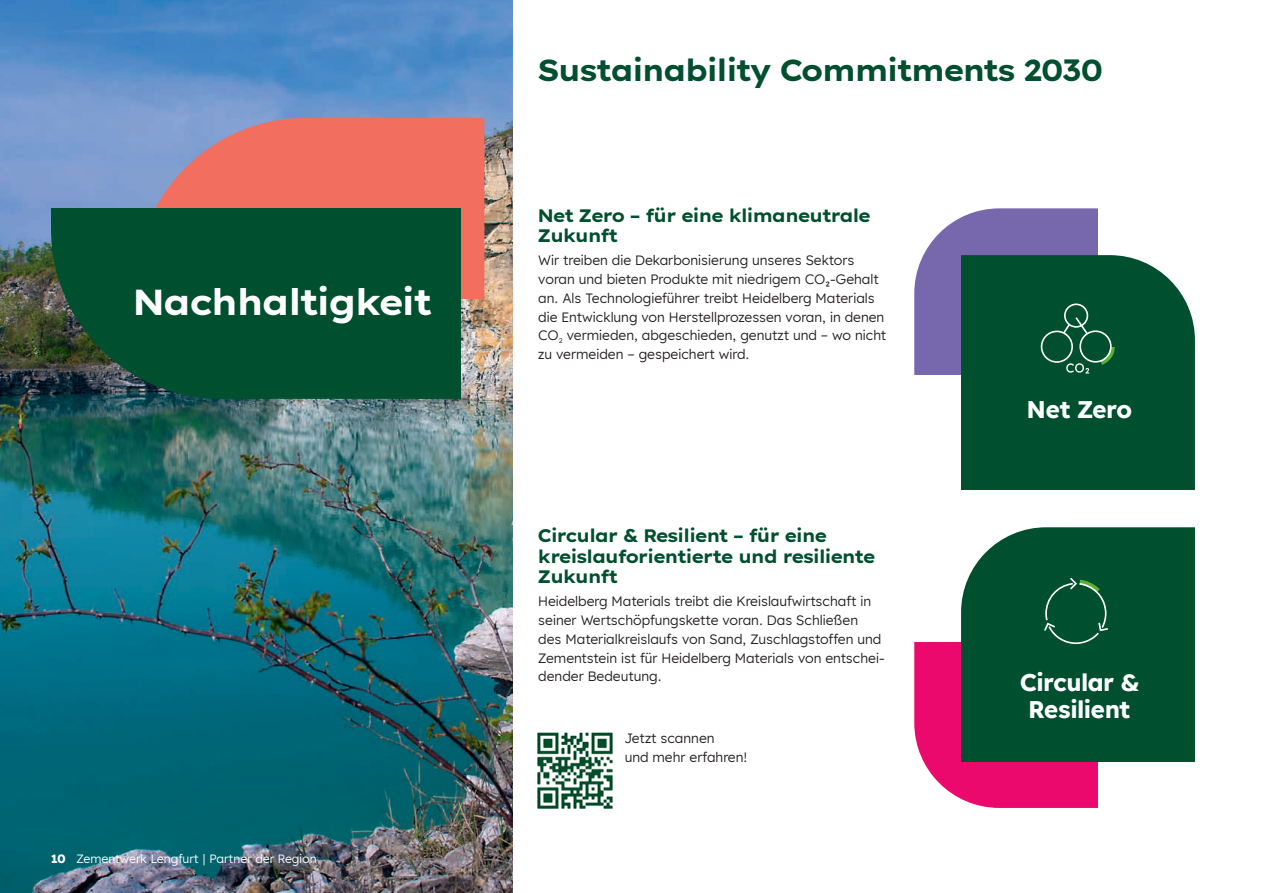
<style>
.page{position:relative;width:1263px;height:893px;background:#fff}
.page>*{position:absolute;margin:0;border:0;box-sizing:border-box;transform-origin:0 0}
.t1{font:700 36px "Lexend Exa HM";color:#fff}
.t2{font:700 30px "Lexend Exa HM";color:#004f2f}
.t3{font:700 24px/27.6px "Lexend HM";color:#fff;text-align:center}
.t4{font:700 18px/20.7px "Lexend Exa HM";color:#004f2f}
.t5{font:13.5px/18.8px "Lexend HM";color:#231f20}
.t6{font:12px "Lexend HM";color:#fff}
.s1{font-weight:700}
</style>
<div class="page">
<img style="left:0;top:0;width:513px;height:893px">
<svg style="left:136px;top:118px;width:348px;height:181px;background:#d97671"></svg>
<svg style="left:51px;top:208px;width:409px;height:191px;background:#044e30"></svg>
<div style="left:961px;top:255px;width:234px;height:234px;background:#004f2f"></div>
<svg style="left:914px;top:208px;width:201px;height:166px;background:#446871"></svg>
<div style="left:968px;top:527px;width:227px;height:234px;background:#004f2f"></div>
<svg style="left:914px;top:578px;width:194px;height:230px;background:#61515a"></svg>
<img style="left:537px;top:732px;width:76px;height:77px">
<h1 class="t1" style="left:134px;top:274px;width:299px">Nachhaltigkeit</h1>
<p class="t6" style="left:51px;top:850px;width:267px"><span class="s1">10</span> Zementwerk Lengfurt | Partner der Region</p>
<h2 class="t2" style="left:538px;top:47px;width:566px">Sustainability Commitments 2030</h2>
<h3 class="t4" style="left:538px;top:204px;width:334px">Net Zero – für eine klimaneutrale<br>Zukunft</h3>
<p class="t5" style="left:538px;top:250px;width:350px">Wir treiben die Dekarbonisierung unseres Sektors voran und bieten Produkte mit niedrigem CO₂-Gehalt an. Als Technologieführer treibt Heidelberg Materials die Entwicklung von Herstellprozessen voran, in denen CO<sub>2</sub> vermieden, abgeschieden, genutzt und – wo nicht zu vermeiden – gespeichert wird.</p>
<h3 class="t4" style="left:538px;top:524px;width:338px">Circular &amp; Resilient – für eine kreislauforientierte und resiliente<br>Zukunft</h3>
<p class="t5" style="left:538px;top:591px;width:348px">Heidelberg Materials treibt die Kreislaufwirtschaft in seiner Wertschöpfungskette voran. Das Schließen des Materialkreislaufs von Sand, Zuschlagstoffen und Zementstein ist für Heidelberg Materials von entschei&shy;dender Bedeutung.</p>
<p class="t5" style="left:625px;top:728px;width:124px">Jetzt scannen<br>und mehr erfahren!</p>
<h3 class="t3" style="left:1027px;top:394px;width:107px">Net Zero</h3>
<h3 class="t3" style="left:1020px;top:666px;width:121px">Circular &amp;<br>Resilient</h3>
</div>
